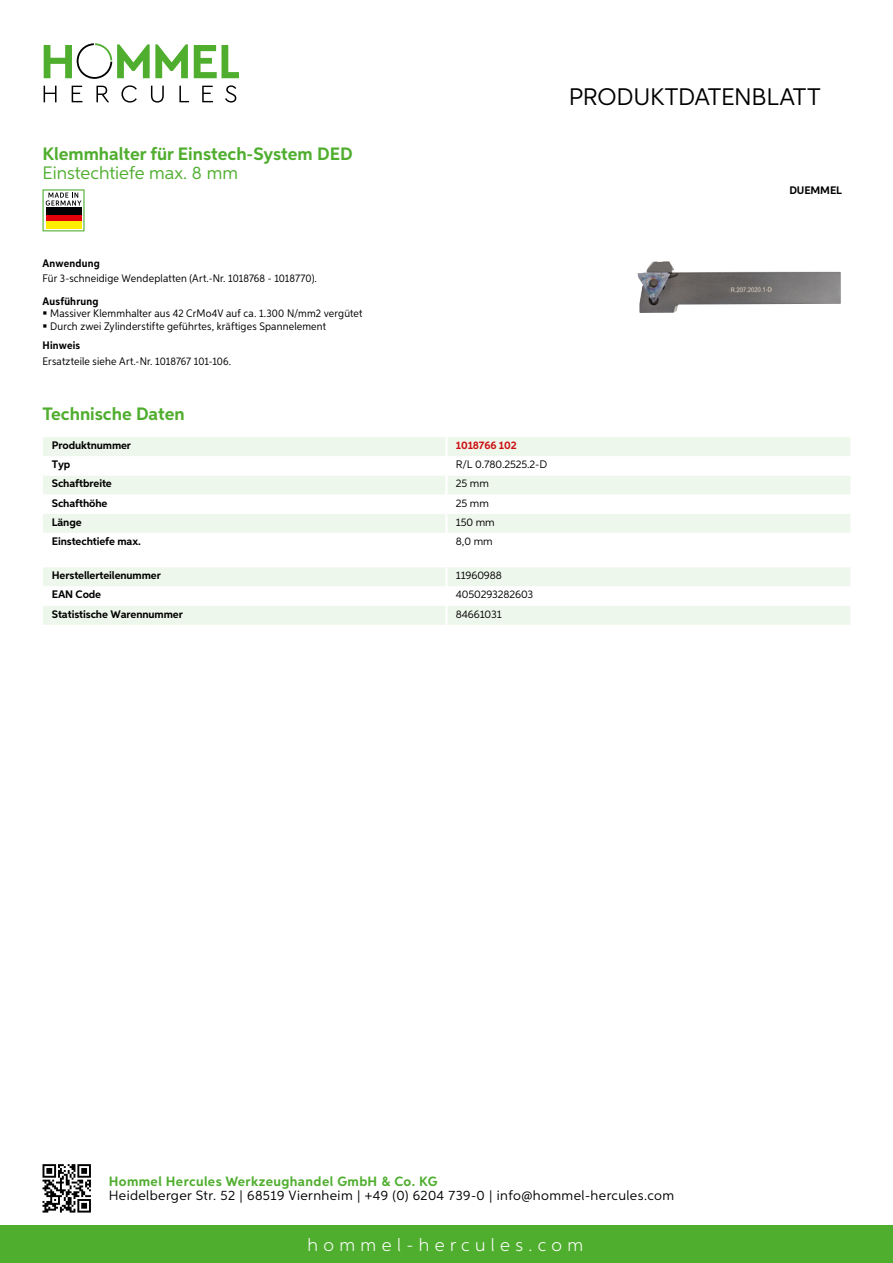
<style>
.page{position:relative;width:893px;height:1263px;background:#fff}
.page>*{position:absolute;margin:0;border:0;box-sizing:border-box;transform-origin:0 0}
.t1{font:24px "Aspira";letter-spacing:-.01em;color:#000}
.t2{font:700 18px "Aspira";color:#50ae2f}
.t3{font:18px "Aspira";color:#50ae2f}
.t4{font:300 18px "Aspira";letter-spacing:.3em;color:#fff}
.t5{font:13.5px "Aspira";letter-spacing:.03em;color:#000}
.t6{font:700 13.5px "Aspira";letter-spacing:.03em;color:#50ae2f}
.t7{font:10.95px/12.8px "Aspira Nar";letter-spacing:.015em;color:#000}
.t8{font:700 10.95px "Aspira";letter-spacing:-.01em;color:#000}
.t9{font:10.95px "Aspira";letter-spacing:-.01em;color:#000}
.t10{font:700 10.95px "Aspira Nar";letter-spacing:.02em;color:#000}
.t11{font:700 10.95px "Aspira";letter-spacing:-.01em;color:#cd1013}
</style>
<div class="page">
<div style="left:0;top:1226px;width:893px;height:37px;background:#50ae2f"></div>
<svg style="left:43px;top:1164px;width:48px;height:48px"></svg>
<svg style="left:194px;top:45px;width:45px;height:33px"></svg>
<svg style="left:44px;top:43px;width:144px;height:36px"></svg>
<svg style="left:44px;top:86px;width:13px;height:16px"></svg>
<svg style="left:72px;top:86px;width:10px;height:16px"></svg>
<svg style="left:96px;top:86px;width:13px;height:16px"></svg>
<svg style="left:121px;top:85px;width:16px;height:18px"></svg>
<svg style="left:151px;top:86px;width:13px;height:17px"></svg>
<svg style="left:179px;top:86px;width:10px;height:16px"></svg>
<svg style="left:202px;top:86px;width:11px;height:16px"></svg>
<svg style="left:225px;top:85px;width:11px;height:18px"></svg>
<div style="left:43px;top:437px;width:807px;height:19px;background:#eef7eb"></div>
<svg style="left:43px;top:476px;width:807px;height:57px;fill:#eef7eb"></svg>
<hr style="left:445px;top:437px;width:3px;height:19px;background:#fff">
<hr style="left:445px;top:475px;width:3px;height:20px;background:#fff">
<hr style="left:445px;top:495px;width:3px;height:19px;background:#fff">
<hr style="left:445px;top:514px;width:3px;height:19px;background:#fff">
<svg style="left:43px;top:567px;width:807px;height:58px"></svg>
<hr style="left:445px;top:606px;width:3px;height:19px;background:#fff">
<svg style="left:43px;top:189px;width:42px;height:42px"></svg>
<div style="left:46px;top:214px;width:35px;height:7px;background:#e3000b"></div>
<div style="left:46px;top:208px;width:35px;height:7px;background:#000"></div>
<div style="left:46px;top:221px;width:35px;height:7px;background:#ffed00"></div>
<img style="left:637px;top:261px;width:204px;height:52px">
<h2 class="t2" style="left:43px;top:142px;width:312px">Klemmhalter für Einstech-System DED</h2>
<h2 class="t3" style="left:43px;top:162px;width:197px">Einstechtiefe max. 8 mm</h2>
<h1 class="t1" style="left:569px;top:82px;width:253px">Produktdatenblatt</h1>
<p class="t8" style="left:789px;top:183px;width:54px">DUEMMEL</p>
<p class="t10" style="left:43px;top:257px;width:59px">Anwendung</p>
<p class="t7" style="left:43px;top:272px;width:276px">Für 3-schneidige Wendeplatten (Art.-Nr. 1018768 - 1018770).</p>
<p class="t10" style="left:43px;top:294px;width:58px">Ausführung</p>
<p class="t7" style="left:50px;top:307px;width:314px">Massiver Klemmhalter aus 42 CrMo4V auf ca. 1.300 N/mm2 vergütet<br>Durch zwei Zylinderstifte geführtes, kräftiges Spannelement</p>
<p class="t10" style="left:43px;top:339px;width:39px">Hinweis</p>
<p class="t7" style="left:43px;top:354px;width:190px">Ersatzteile siehe Art.-Nr. 1018767 101-106.</p>
<h2 class="t2" style="left:43px;top:403px;width:144px">Technische Daten</h2>
<p class="t8" style="left:52px;top:439px;width:81px">Produktnummer</p>
<p class="t11" style="left:456px;top:439px;width:62px">1018766 102</p>
<p class="t8" style="left:52px;top:458px;width:20px">Typ</p>
<p class="t9" style="left:456px;top:458px;width:91px">R/L 0.780.2525.2-D</p>
<p class="t8" style="left:52px;top:477px;width:61px">Schaftbreite</p>
<p class="t9" style="left:456px;top:477px;width:35px">25 mm</p>
<p class="t8" style="left:52px;top:496px;width:57px">Schafthöhe</p>
<p class="t9" style="left:456px;top:496px;width:35px">25 mm</p>
<p class="t8" style="left:52px;top:515px;width:31px">Länge</p>
<p class="t9" style="left:456px;top:515px;width:40px">150 mm</p>
<p class="t8" style="left:52px;top:534px;width:91px">Einstechtiefe max.</p>
<p class="t9" style="left:456px;top:534px;width:38px">8,0 mm</p>
<p class="t8" style="left:52px;top:569px;width:111px">Herstellerteilenummer</p>
<p class="t9" style="left:456px;top:569px;width:48px">11960988</p>
<p class="t8" style="left:52px;top:588px;width:51px">EAN Code</p>
<p class="t9" style="left:456px;top:588px;width:79px">4050293282603</p>
<p class="t8" style="left:52px;top:607px;width:132px">Statistische Warennummer</p>
<p class="t9" style="left:456px;top:607px;width:47px">84661031</p>
<p class="t6" style="left:109px;top:1172px;width:330px">Hommel Hercules Werkzeughandel GmbH &amp; Co. KG</p>
<p class="t5" style="left:109px;top:1187px;width:567px">Heidelberger Str. 52 | 68519 Viernheim | +49 (0) 6204 739-0 | info@hommel-hercules.com</p>
<h2 class="t4" style="left:307px;top:1234px;width:277px">hommel-hercules.com</h2>
</div>
